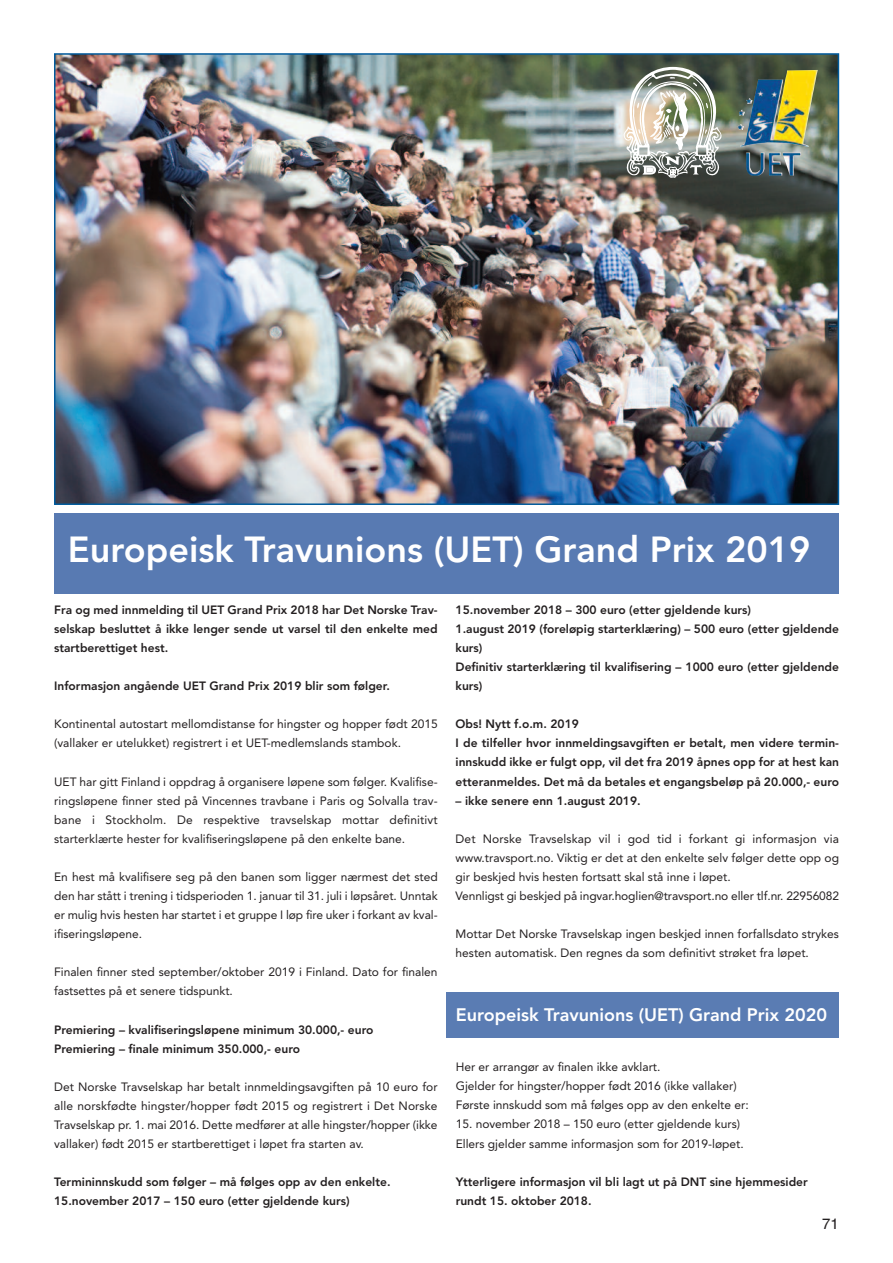
<style>
.page{position:relative;width:893px;height:1263px;background:#fff}
.page>*{position:absolute;margin:0;border:0;box-sizing:border-box;transform-origin:0 0}
.t1{font:800 36px "Avenir";color:#fff}
.t2{font:800 18px "Avenir";color:#fff}
.t3{font:15px "Helvetica";color:#231f20}
.t4{font:12px/19px "Avenir";color:#231f20}
.t5{font:800 12px/19px "Avenir";color:#231f20}
</style>
<div class="page">
<div style="left:447px;top:992px;width:392px;height:46px;background:#5a7cb3"></div>
<img style="left:57px;top:56px;width:779px;height:446px">
<div style="left:54px;top:53px;width:785px;height:452px;border:2px solid #015a9b"></div>
<div style="left:54px;top:513px;width:785px;height:81px;background:#587ab2"></div>
<img style="left:624px;top:67px;width:97px;height:111px">
<img style="left:738px;top:70px;width:80px;height:106px">
<h1 class="t1" style="left:68px;top:522px;width:744px">Europeisk Travunions (UET) Grand Prix 2019</h1>
<p class="t5" style="left:54px;top:600px;width:385px;text-align:justify">Fra og med innmelding til UET Grand Prix 2018 har Det Norske Trav&shy;selskap besluttet å ikke lenger sende ut varsel til den enkelte med startberettiget hest.</p>
<p class="t5" style="left:54px;top:676px;width:337px">Informasjon angående UET Grand Prix 2019 blir som følger.</p>
<p class="t4" style="left:54px;top:714px;width:385px">Kontinental autostart mellomdistanse for hingster og hopper født 2015 (vallaker er utelukket) registrert i et UET-medlemslands stambok.</p>
<p class="t4" style="left:54px;top:771px;width:385px;text-align:justify">UET har gitt Finland i oppdrag å organisere løpene som følger. Kvalifise&shy;ringsløpene finner sted på Vincennes travbane i Paris og Solvalla trav&shy;bane i Stockholm. De respektive travselskap mottar definitivt starterklærte hester for kvalifiseringsløpene på den enkelte bane.</p>
<p class="t4" style="left:54px;top:867px;width:385px;text-align:justify">En hest må kvalifisere seg på den banen som ligger nærmest det sted den har stått i trening i tidsperioden 1. januar til 31. juli i løpsåret. Unntak er mulig hvis hesten har startet i et gruppe I løp fire uker i forkant av kval&shy;ifiseringsløpene.</p>
<p class="t4" style="left:54px;top:962px;width:385px">Finalen finner sted september/oktober 2019 i Finland. Dato for finalen fastsettes på et senere tidspunkt.</p>
<p class="t5" style="left:54px;top:1020px;width:321px">Premiering – kvalifiseringsløpene minimum 30.000,- euro<br>Premiering – finale minimum 350.000,- euro</p>
<p class="t4" style="left:54px;top:1077px;width:385px;text-align:justify">Det Norske Travselskap har betalt innmeldingsavgiften på 10 euro for alle norskfødte hingster/hopper født 2015 og registrert i Det Norske Travselskap pr. 1. mai 2016. Dette medfører at alle hingster/hopper (ikke vallaker) født 2015 er startberettiget i løpet fra starten av.</p>
<p class="t5" style="left:54px;top:1172px;width:338px">Termininnskudd som følger – må følges opp av den enkelte.<br>15.november 2017 – 150 euro (etter gjeldende kurs)</p>
<p class="t5" style="left:456px;top:600px;width:385px">15.november 2018 – 300 euro (etter gjeldende kurs)<br>1.august 2019 (foreløpig starterklæring) – 500 euro (etter gjeldende kurs)<br>Definitiv starterklæring til kvalifisering – 1000 euro (etter gjeldende kurs)</p>
<p class="t5" style="left:456px;top:715px;width:385px">Obs! Nytt f.o.m. 2019<br>I de tilfeller hvor innmeldingsavgiften er betalt, men videre termin&shy;innskudd ikke er fulgt opp, vil det fra 2019 åpnes opp for at hest kan etteranmeldes. Det må da betales et engangsbeløp på 20.000,- euro</p>
<p class="t5" style="left:456px;top:791px;width:187px">– ikke senere enn 1.august 2019.</p>
<p class="t4" style="left:456px;top:829px;width:385px">Det Norske Travselskap vil i god tid i forkant gi informasjon via www.travsport.no. Viktig er det at den enkelte selv følger dette opp og gir beskjed hvis hesten fortsatt skal stå inne i løpet.<br>Vennligst gi beskjed på ingvar.hoglien@travsport.no eller tlf.nr. 22956082</p>
<p class="t4" style="left:456px;top:924px;width:385px">Mottar Det Norske Travselskap ingen beskjed innen forfallsdato strykes hesten automatisk. Den regnes da som definitivt strøket fra løpet.</p>
<h2 class="t2" style="left:456px;top:1000px;width:373px">Europeisk Travunions (UET) Grand Prix 2020</h2>
<p class="t4" style="left:456px;top:1057px;width:295px">Her er arrangør av finalen ikke avklart.<br>Gjelder for hingster/hopper født 2016 (ikke vallaker)<br>Første innskudd som må følges opp av den enkelte er:</p>
<p class="t4" style="left:456px;top:1114px;width:290px">15. november 2018 – 150 euro (etter gjeldende kurs)<br>Ellers gjelder samme informasjon som for 2019-løpet.</p>
<p class="t5" style="left:456px;top:1172px;width:354px">Ytterligere informasjon vil bli lagt ut på DNT sine hjemmesider rundt 15. oktober 2018.</p>
<p class="t3" style="left:822px;top:1215px;width:18px">71</p>
</div>
